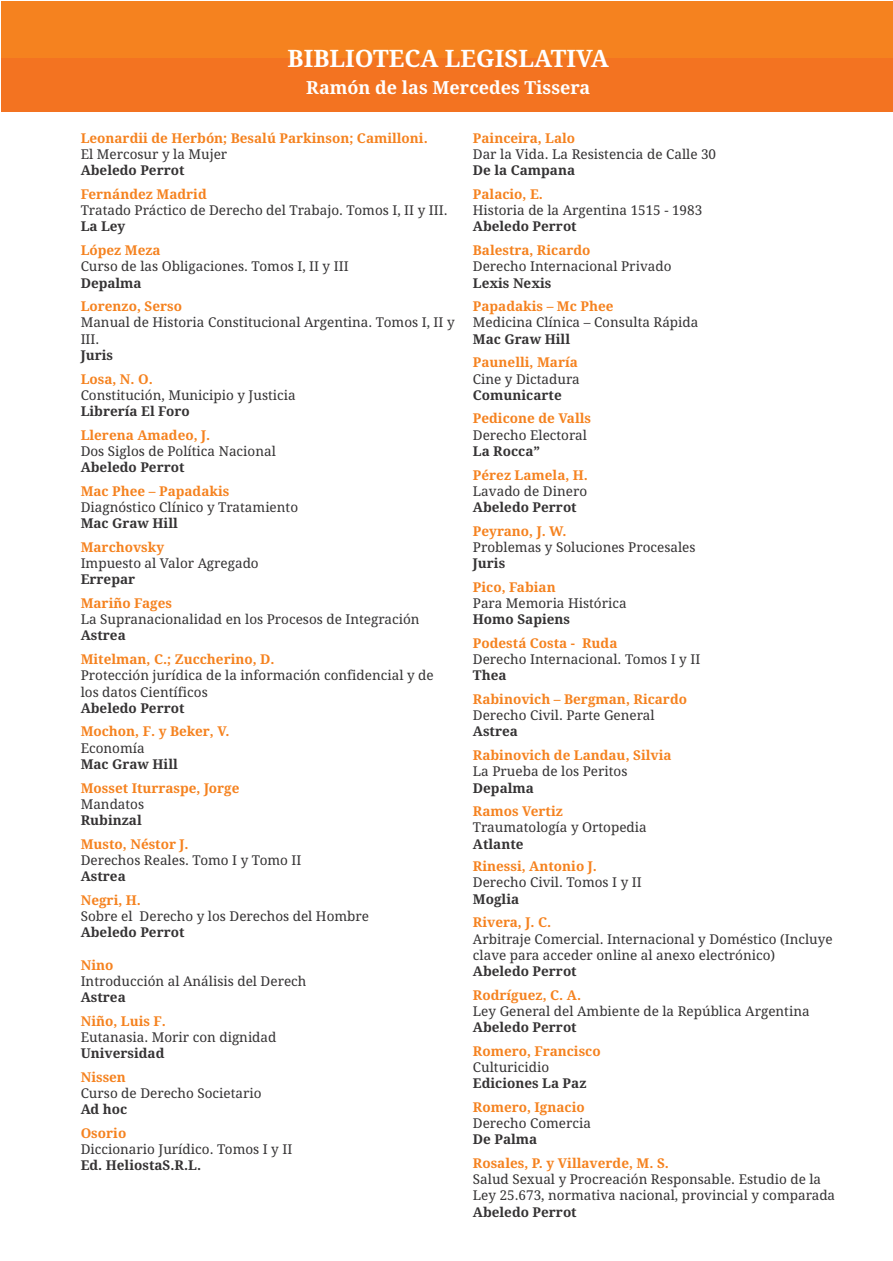
<style>
.page{position:relative;width:893px;height:1261px;background:#fff}
.page>*{position:absolute;margin:0;border:0;box-sizing:border-box;transform-origin:0 0}
.t1{font:700 24px "Droid Serif";color:#fff}
.t2{font:700 18px "Droid Serif";color:#fff}
.t3{font:13.5px/16.2px "Droid Serif";color:#353334}
.t4{font:700 13.5px "Droid Serif";color:#f5821f}
.t5{font:700 13.5px "Droid Serif";color:#353334}
</style>
<div class="page">
<div style="left:2px;top:1px;width:891px;height:111px;background:#f5821f"></div>
<div style="left:2px;top:58px;width:891px;height:54px;background:#f37321"></div>
<h1 class="t1" style="left:288px;top:48px;width:323px">BIBLIOTECA LEGISLATIVA</h1>
<h2 class="t2" style="left:306px;top:80px;width:285px">Ramón de las Mercedes Tissera</h2>
<p class="t4" style="left:473px;top:133px;width:104px">Painceira, Lalo</p>
<p class="t3" style="left:473px;top:147px;width:245px">Dar la Vida. La Resistencia de Calle 30</p>
<p class="t5" style="left:473px;top:165px;width:104px">De la Campana</p>
<p class="t4" style="left:473px;top:189px;width:72px">Palacio, E.</p>
<p class="t3" style="left:473px;top:204px;width:231px">Historia de la Argentina 1515 - 1983</p>
<p class="t5" style="left:473px;top:221px;width:105px">Abeledo Perrot</p>
<p class="t4" style="left:473px;top:245px;width:119px">Balestra, Ricardo</p>
<p class="t3" style="left:473px;top:260px;width:200px">Derecho Internacional Privado</p>
<p class="t5" style="left:473px;top:277px;width:80px">Lexis Nexis</p>
<p class="t4" style="left:473px;top:301px;width:142px">Papadakis – Mc Phee</p>
<p class="t3" style="left:473px;top:316px;width:227px">Medicina Clínica – Consulta Rápida</p>
<p class="t5" style="left:473px;top:333px;width:99px">Mac Graw Hill</p>
<p class="t4" style="left:473px;top:357px;width:106px">Paunelli, María</p>
<p class="t3" style="left:473px;top:372px;width:108px">Cine y Dictadura</p>
<p class="t5" style="left:473px;top:389px;width:90px">Comunicarte</p>
<p class="t4" style="left:473px;top:413px;width:120px">Pedicone de Valls</p>
<p class="t3" style="left:473px;top:428px;width:116px">Derecho Electoral</p>
<p class="t5" style="left:473px;top:446px;width:69px">La Rocca”</p>
<p class="t4" style="left:473px;top:469px;width:117px">Pérez Lamela, H.</p>
<p class="t3" style="left:473px;top:484px;width:116px">Lavado de Dinero</p>
<p class="t5" style="left:473px;top:502px;width:105px">Abeledo Perrot</p>
<p class="t4" style="left:473px;top:525px;width:95px">Peyrano, J. W.</p>
<p class="t3" style="left:473px;top:540px;width:224px">Problemas y Soluciones Procesales</p>
<p class="t5" style="left:473px;top:558px;width:34px">Juris</p>
<p class="t4" style="left:473px;top:581px;width:84px">Pico, Fabian</p>
<p class="t3" style="left:473px;top:596px;width:155px">Para Memoria Histórica</p>
<p class="t5" style="left:473px;top:614px;width:99px">Homo Sapiens</p>
<p class="t4" style="left:473px;top:638px;width:146px">Podestá Costa - Ruda</p>
<p class="t3" style="left:473px;top:652px;width:229px">Derecho Internacional. Tomos I y II</p>
<p class="t5" style="left:473px;top:670px;width:35px">Thea</p>
<p class="t4" style="left:473px;top:694px;width:216px">Rabinovich – Bergman, Ricardo</p>
<p class="t3" style="left:473px;top:708px;width:183px">Derecho Civil. Parte General</p>
<p class="t5" style="left:473px;top:726px;width:47px">Astrea</p>
<p class="t4" style="left:473px;top:750px;width:200px">Rabinovich de Landau, Silvia</p>
<p class="t3" style="left:473px;top:765px;width:156px">La Prueba de los Peritos</p>
<p class="t5" style="left:473px;top:782px;width:63px">Depalma</p>
<p class="t4" style="left:473px;top:806px;width:92px">Ramos Vertiz</p>
<p class="t3" style="left:473px;top:821px;width:175px">Traumatología y Ortopedia</p>
<p class="t5" style="left:473px;top:838px;width:52px">Atlante</p>
<p class="t4" style="left:473px;top:861px;width:125px">Rinessi, Antonio J.</p>
<p class="t3" style="left:473px;top:876px;width:170px">Derecho Civil. Tomos I y II</p>
<p class="t5" style="left:473px;top:893px;width:48px">Moglia</p>
<p class="t4" style="left:473px;top:917px;width:80px">Rivera, J. C.</p>
<p class="t3" style="left:473px;top:932px;width:361px">Arbitraje Comercial. Internacional y Doméstico (Incluye clave para acceder online al anexo electrónico)</p>
<p class="t5" style="left:473px;top:965px;width:105px">Abeledo Perrot</p>
<p class="t4" style="left:473px;top:989px;width:110px">Rodríguez, C. A.</p>
<p class="t3" style="left:473px;top:1004px;width:338px">Ley General del Ambiente de la República Argentina</p>
<p class="t5" style="left:473px;top:1022px;width:105px">Abeledo Perrot</p>
<p class="t4" style="left:473px;top:1045px;width:129px">Romero, Francisco</p>
<p class="t3" style="left:473px;top:1060px;width:78px">Culturicidio</p>
<p class="t5" style="left:473px;top:1078px;width:115px">Ediciones La Paz</p>
<p class="t4" style="left:473px;top:1101px;width:113px">Romero, Ignacio</p>
<p class="t3" style="left:473px;top:1116px;width:120px">Derecho Comercia</p>
<p class="t5" style="left:473px;top:1134px;width:66px">De Palma</p>
<p class="t4" style="left:473px;top:1157px;width:198px">Rosales, P. y Villaverde, M. S.</p>
<p class="t3" style="left:473px;top:1172px;width:364px">Salud Sexual y Procreación Responsable. Estudio de la<br>Ley 25.673, normativa nacional, provincial y comparada</p>
<p class="t5" style="left:473px;top:1206px;width:105px">Abeledo Perrot</p>
<p class="t4" style="left:81px;top:133px;width:348px">Leonardii de Herbón; Besalú Parkinson; Camilloni.</p>
<p class="t3" style="left:81px;top:147px;width:148px">El Mercosur y la Mujer</p>
<p class="t5" style="left:81px;top:165px;width:105px">Abeledo Perrot</p>
<p class="t4" style="left:81px;top:189px;width:128px">Fernández Madrid</p>
<p class="t3" style="left:81px;top:204px;width:368px">Tratado Práctico de Derecho del Trabajo. Tomos I, II y III.</p>
<p class="t5" style="left:81px;top:221px;width:46px">La Ley</p>
<p class="t4" style="left:81px;top:245px;width:81px">López Meza</p>
<p class="t3" style="left:81px;top:260px;width:269px">Curso de las Obligaciones. Tomos I, II y III</p>
<p class="t5" style="left:81px;top:277px;width:63px">Depalma</p>
<p class="t4" style="left:81px;top:301px;width:103px">Lorenzo, Serso</p>
<p class="t3" style="left:81px;top:316px;width:375px">Manual de Historia Constitucional Argentina. Tomos I, II y<br>III.</p>
<p class="t5" style="left:81px;top:350px;width:34px">Juris</p>
<p class="t4" style="left:81px;top:373px;width:74px">Losa, N. O.</p>
<p class="t3" style="left:81px;top:388px;width:216px">Constitución, Municipio y Justicia</p>
<p class="t5" style="left:81px;top:406px;width:111px">Librería El Foro</p>
<p class="t4" style="left:81px;top:429px;width:131px">Llerena Amadeo, J.</p>
<p class="t3" style="left:81px;top:444px;width:197px">Dos Siglos de Política Nacional</p>
<p class="t5" style="left:81px;top:462px;width:105px">Abeledo Perrot</p>
<p class="t4" style="left:81px;top:485px;width:150px">Mac Phee – Papadakis</p>
<p class="t3" style="left:81px;top:500px;width:219px">Diagnóstico Clínico y Tratamiento</p>
<p class="t5" style="left:81px;top:518px;width:99px">Mac Graw Hill</p>
<p class="t4" style="left:81px;top:542px;width:85px">Marchovsky</p>
<p class="t3" style="left:81px;top:556px;width:180px">Impuesto al Valor Agregado</p>
<p class="t5" style="left:81px;top:574px;width:56px">Errepar</p>
<p class="t4" style="left:81px;top:598px;width:93px">Mariño Fages</p>
<p class="t3" style="left:81px;top:612px;width:340px">La Supranacionalidad en los Procesos de Integración</p>
<p class="t5" style="left:81px;top:630px;width:47px">Astrea</p>
<p class="t4" style="left:81px;top:654px;width:195px">Mitelman, C.; Zuccherino, D.</p>
<p class="t3" style="left:81px;top:669px;width:354px">Protección jurídica de la información confidencial y de los datos Científicos</p>
<p class="t5" style="left:81px;top:702px;width:105px">Abeledo Perrot</p>
<p class="t4" style="left:81px;top:726px;width:150px">Mochon, F. y Beker, V.</p>
<p class="t3" style="left:81px;top:741px;width:66px">Economía</p>
<p class="t5" style="left:81px;top:758px;width:99px">Mac Graw Hill</p>
<p class="t4" style="left:81px;top:782px;width:160px">Mosset Iturraspe, Jorge</p>
<p class="t3" style="left:81px;top:797px;width:65px">Mandatos</p>
<p class="t5" style="left:81px;top:815px;width:63px">Rubinzal</p>
<p class="t4" style="left:81px;top:838px;width:109px">Musto, Néstor J.</p>
<p class="t3" style="left:81px;top:853px;width:222px">Derechos Reales. Tomo I y Tomo II</p>
<p class="t5" style="left:81px;top:871px;width:47px">Astrea</p>
<p class="t4" style="left:81px;top:894px;width:62px">Negri, H.</p>
<p class="t3" style="left:81px;top:909px;width:290px">Sobre el Derecho y los Derechos del Hombre</p>
<p class="t5" style="left:81px;top:927px;width:105px">Abeledo Perrot</p>
<p class="t4" style="left:81px;top:959px;width:34px">Nino</p>
<p class="t3" style="left:81px;top:974px;width:227px">Introducción al Análisis del Derech</p>
<p class="t5" style="left:81px;top:992px;width:47px">Astrea</p>
<p class="t4" style="left:81px;top:1015px;width:87px">Niño, Luis F.</p>
<p class="t3" style="left:81px;top:1030px;width:197px">Eutanasia. Morir con dignidad</p>
<p class="t5" style="left:81px;top:1048px;width:85px">Universidad</p>
<p class="t4" style="left:81px;top:1071px;width:47px">Nissen</p>
<p class="t3" style="left:81px;top:1086px;width:182px">Curso de Derecho Societario</p>
<p class="t5" style="left:81px;top:1104px;width:48px">Ad hoc</p>
<p class="t4" style="left:81px;top:1127px;width:47px">Osorio</p>
<p class="t3" style="left:81px;top:1142px;width:213px">Diccionario Jurídico. Tomos I y II</p>
<p class="t5" style="left:81px;top:1160px;width:122px">Ed. HeliostaS.R.L.</p>
</div>
